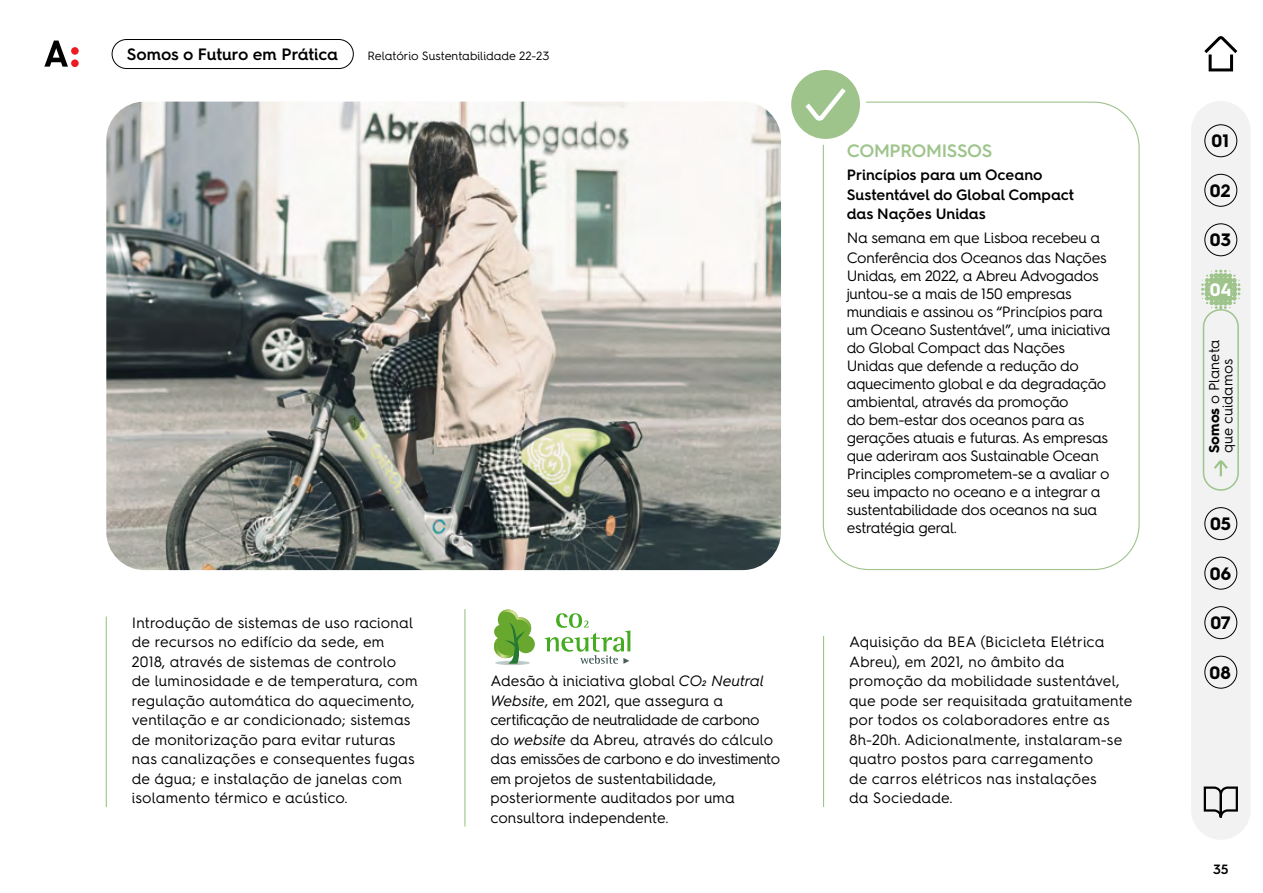
<style>
.page{position:relative;width:1263px;height:893px;background:#fff}
.page>*{position:absolute;margin:0;border:0;box-sizing:border-box;transform-origin:0 0}
.t1{font:700 18px "Hurme Geometric Sans 4";color:#000}
.t2{font:600 18px "Hurme Geometric Sans 4";letter-spacing:-.02em;color:#9ec48c}
.t3{font:700 18px "Hurme Geometric Sans 4";color:#fff}
.t4{font:600 16.5px "Hurme Geometric Sans 4";letter-spacing:-.01em;color:#000}
.t5{font:15px/18px "Hurme Geometric Sans 4";letter-spacing:-.015em;color:#000}
.t6{font:15px/19.5px "Hurme Geometric Sans 4";letter-spacing:.005em;color:#000}
.t7{font:15px/19.5px "Hurme Geometric Sans 4";letter-spacing:.01em;color:#000}
.t8{font:600 15px/19.5px "Hurme Geometric Sans 4";color:#000}
.t9{font:14.25px/13.5px "Hurme Geometric Sans 4";color:#000}
.t10{font:600 13.5px "Hurme Geometric Sans 4";color:#000}
.t11{font:12px "Hurme Geometric Sans 4";letter-spacing:-.01em;color:#000}
.s1{font-style:italic}
.s2{font-weight:700}
</style>
<div class="page">
<hr style="left:106px;top:616px;width:1px;height:191px;background:#9ec48c">
<hr style="left:464px;top:609px;width:1px;height:217px;background:#9ec48c">
<svg style="left:545px;top:613px;width:85px;height:51px"></svg>
<svg style="left:495px;top:661px;width:35px;height:4px"></svg>
<svg style="left:494px;top:609px;width:41px;height:55px"></svg>
<hr style="left:823px;top:636px;width:1px;height:171px;background:#9ec48c">
<img style="left:106px;top:102px;width:675px;height:468px">
<svg style="left:788px;top:67px;width:75px;height:75px;fill:#9ec48c"></svg>
<svg style="left:801px;top:83px;width:49px;height:42px;background:#a9cb9a"></svg>
<div style="left:785px;top:64px;width:81px;height:81px;border:6px solid #fff;border-radius:50%"></div>
<div style="left:71px;top:47px;width:8px;height:8px;background:#ed1c24;border-radius:50%"></div>
<div style="left:71px;top:59px;width:8px;height:8px;background:#ed1c24;border-radius:50%"></div>
<svg style="left:44px;top:41px;width:24px;height:26px"></svg>
<div style="left:1191px;top:101px;width:59px;height:739px;background:#f2f2f2;border-radius:30px"></div>
<svg style="left:1204px;top:36px;width:33px;height:35px"></svg>
<svg style="left:1204px;top:786px;width:34px;height:31px"></svg>
<div style="left:1204px;top:124px;width:33px;height:33px;border:1px solid #000;border-radius:50%"></div>
<div style="left:1204px;top:174px;width:33px;height:33px;border:1px solid #000;border-radius:50%"></div>
<div style="left:1204px;top:223px;width:33px;height:33px;border:1px solid #000;border-radius:50%"></div>
<div style="left:112px;top:39px;width:242px;height:30px;border:1px solid #000;border-radius:15px"></div>
<svg style="left:1201px;top:270px;width:39px;height:39px"></svg>
<div style="left:1203px;top:309px;width:36px;height:182px;border:2px solid #9ec48c;border-radius:17px"></div>
<svg style="left:1214px;top:460px;width:14px;height:16px"></svg>
<div style="left:1204px;top:656px;width:33px;height:33px;border:1px solid #000;border-radius:50%"></div>
<div style="left:1204px;top:507px;width:33px;height:33px;border:1px solid #000;border-radius:50%"></div>
<div style="left:1204px;top:557px;width:33px;height:32px;border:1px solid #000;border-radius:50%"></div>
<div style="left:1204px;top:606px;width:33px;height:33px;border:1px solid #000;border-radius:50%"></div>
<p class="t4" style="left:127px;top:43px;width:213px">Somos o Futuro em Prática</p>
<p class="t11" style="left:368px;top:47px;width:183px">Relatório Sustentabilidade 22-23</p>
<p class="t6" style="left:132px;top:612px;width:288px">Introdução de sistemas de uso racional de recursos no edifício da sede, em 2018, através de sistemas de controlo de luminosidade e de temperatura, com regulação automática do aquecimento, ventilação e ar condicionado; sistemas de monitorização para evitar ruturas nas canalizações e consequentes fugas de água; e instalação de janelas com isolamento térmico e acústico.</p>
<p class="t5" style="left:490px;top:671px;width:291px;line-height:19.5px">Adesão à iniciativa global <span class="s1">CO₂ Neutral Website</span>, em 2021, que assegura a certificação de neutralidade de carbono do <span class="s1">website</span> da Abreu, através do cálculo das emissões de carbono e do investimento em projetos de sustentabilidade, posteriormente auditados por uma consultora independente.</p>
<p class="t2" style="left:847px;top:138px;width:147px">COMPROMISSOS</p>
<p class="t8" style="left:847px;top:165px;width:229px">Princípios para um Oceano<br>Sustentável do Global Compact das Nações Unidas</p>
<p class="t5" style="left:847px;top:228px;width:261px;line-height:19.5px">Na semana em que Lisboa recebeu a<br>Conferência dos Oceanos das Nações</p>
<p class="t5" style="left:847px;top:266px;width:265px">Unidas, em 2022, a Abreu Advogados juntou-se a mais de 150 empresas mundiais e assinou os “Princípios para um Oceano Sustentável”, uma iniciativa do Global Compact das Nações Unidas que defende a redução do aquecimento global e da degradação ambiental, através da promoção<br>do bem-estar dos oceanos para as gerações atuais e futuras. As empresas que aderiram aos Sustainable Ocean Principles comprometem-se a avaliar o seu impacto no oceano e a integrar a sustentabilidade dos oceanos na sua estratégia geral.</p>
<p class="t7" style="left:849px;top:632px;width:285px">Aquisição da BEA (Bicicleta Elétrica Abreu), em 2021, no âmbito da promoção da mobilidade sustentável, que pode ser requisitada gratuitamente por todos os colaboradores entre as 8h-20h. Adicionalmente, instalaram‑se quatro postos para carregamento<br>de carros elétricos nas instalações<br>da Sociedade.</p>
<p class="t1" style="left:1211px;top:128px;width:19px">01</p>
<p class="t1" style="left:1210px;top:178px;width:22px">02</p>
<p class="t1" style="left:1210px;top:227px;width:22px">03</p>
<p class="t3" style="left:1210px;top:277px;width:23px">04</p>
<p class="t9" style="left:1207px;top:453px;width:115px;rotate:-90deg"><span class="s2">Somos</span> o Planeta que cuidamos</p>
<p class="t1" style="left:1210px;top:511px;width:22px">05</p>
<p class="t1" style="left:1210px;top:561px;width:23px">06</p>
<p class="t1" style="left:1210px;top:610px;width:22px">07</p>
<p class="t1" style="left:1209px;top:660px;width:23px">08</p>
<p class="t10" style="left:1213px;top:860px;width:17px">35</p>
</div>
